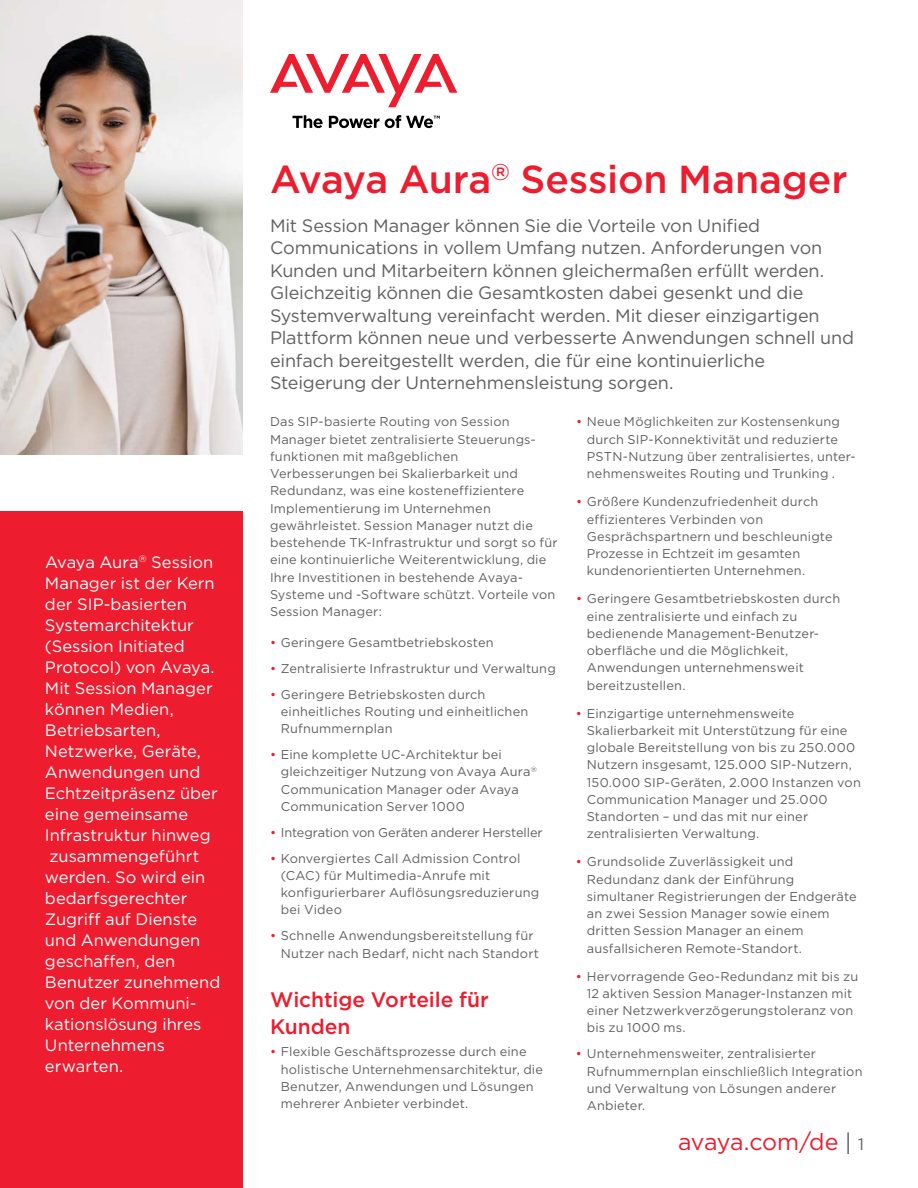
<style>
.page{position:relative;width:918px;height:1188px;background:#fff}
.page>*{position:absolute;margin:0;border:0;box-sizing:border-box;transform-origin:0 0}
.t1{font:500 39px "Gotham";letter-spacing:-.005em;color:#ed1c2e}
.t2{font:23.25px "Gotham";letter-spacing:-.015em;color:#ed1c2e}
.t3{font:500 21px/27px "Gotham";letter-spacing:-.005em;color:#ed1c2e}
.t4{font:18px/22.5px "Gotham";letter-spacing:-.005em;color:#5f6062}
.t5{font:16.5px/21px "Gotham";color:#fff}
.t6{font:12.75px/17.2px "Gotham";letter-spacing:.015em;color:#5f6062}
.t7{font:12.75px "Gotham";letter-spacing:-.005em;color:#5f6062}
.s1{color:#ed1c2e}
.s2{color:#5f6062}
.s3{font-size:16.5px;color:#5f6062}
</style>
<div class="page">
<svg style="left:270px;top:54px;width:187px;height:53px"></svg>
<svg style="left:292px;top:115px;width:31px;height:13px"></svg>
<svg style="left:329px;top:116px;width:50px;height:12px"></svg>
<svg style="left:385px;top:115px;width:55px;height:13px"></svg>
<div style="left:0;top:512px;width:243px;height:676px;background:#ed1c2e"></div>
<img style="left:0;top:0;width:243px;height:455px">
<p class="t5" style="left:45px;top:551px;width:177px">Avaya Aura<sup>®</sup> Session<br>Manager ist der Kern der SIP-basierten<br>Systemarchitektur (Session Initiated<br>Protocol) von Avaya.<br>Mit Session Manager können Medien,<br>Betriebsarten,<br>Netzwerke, Geräte,<br>Anwendungen und<br>Echtzeitpräsenz über eine gemeinsame<br>Infrastruktur hinweg zusammengeführt werden. So wird ein bedarfsgerechter<br>Zugriff auf Dienste und Anwendungen geschaffen, den<br>Benutzer zunehmend von der Kommuni&shy;kationslösung ihres<br>Unternehmens erwarten.</p>
<h1 class="t1" style="left:270px;top:157px;width:579px">Avaya Aura<sup>®</sup> Session Manager</h1>
<p class="t4" style="left:270px;top:214px;width:586px">Mit Session Manager können Sie die Vorteile von Unified Communications in vollem Umfang nutzen. Anforderungen von Kunden und Mitarbeitern können gleichermaßen erfüllt werden.<br>Gleichzeitig können die Gesamtkosten dabei gesenkt und die Systemverwaltung vereinfacht werden. Mit dieser einzigartigen Plattform können neue und verbesserte Anwendungen schnell und einfach bereitgestellt werden, die für eine kontinuierliche Steigerung der Unternehmensleistung sorgen.</p>
<p class="t6" style="left:270px;top:413px;width:289px">Das SIP-basierte Routing von Session Manager bietet zentralisierte Steuerungs&shy;funktionen mit maßgeblichen Verbesserungen bei Skalierbarkeit und Redundanz, was eine kosteneffizientere Implementierung im Unternehmen gewährleistet. Session Manager nutzt die bestehende TK-Infrastruktur und sorgt so für eine kontinuierliche Weiterentwicklung, die Ihre Investitionen in bestehende Avaya-Systeme und -Software schützt. Vorteile von Session Manager:</p>
<p class="t6" style="left:270px;top:634px;width:225px"><span class="s1">•</span> Geringere Gesamtbetriebskosten</p>
<p class="t6" style="left:270px;top:660px;width:287px"><span class="s1">•</span> Zentralisierte Infrastruktur und Verwaltung</p>
<p class="t6" style="left:281px;top:685px;width:249px;text-indent:-11px"><span class="s1">•</span> Geringere Betriebskosten durch einheitliches Routing und einheitlichen<br>Rufnummernplan</p>
<p class="t6" style="left:281px;top:746px;width:258px;text-indent:-11px"><span class="s1">•</span> Eine komplette UC-Architektur bei gleichzeitiger Nutzung von Avaya Aura<sup>® </sup>Communication Manager oder Avaya Communication Server 1000</p>
<p class="t7" style="left:270px;top:825px;width:274px"><span class="s1">•</span> Integration von Geräten anderer Hersteller</p>
<p class="t6" style="left:281px;top:849px;width:260px;text-indent:-11px"><span class="s1">•</span> Konvergiertes Call Admission Control (CAC) für Multimedia-Anrufe mit konfigurierbarer Auflösungsreduzierung bei Video</p>
<p class="t6" style="left:281px;top:927px;width:260px;text-indent:-11px"><span class="s1">•</span> Schnelle Anwendungsbereitstellung für<br>Nutzer nach Bedarf, nicht nach Standort</p>
<h3 class="t3" style="left:270px;top:985px;width:220px">Wichtige Vorteile für<br>Kunden</h3>
<p class="t6" style="left:281px;top:1043px;width:264px;text-indent:-11px"><span class="s1">•</span> Flexible Geschäftsprozesse durch eine holistische Unternehmensarchitektur, die Benutzer, Anwendungen und Lösungen mehrerer Anbieter verbindet.</p>
<p class="t6" style="left:587px;top:413px;width:269px;text-indent:-11px"><span class="s1">•</span> Neue Möglichkeiten zur Kostensenkung durch SIP-Konnektivität und reduzierte PSTN-Nutzung über zentralisiertes, unter&shy;nehmensweites Routing und Trunking .</p>
<p class="t6" style="left:587px;top:493px;width:247px;text-indent:-11px"><span class="s1">•</span> Größere Kundenzufriedenheit durch effizienteres Verbinden von Gesprächspartnern und beschleunigte Prozesse in Echtzeit im gesamten kundenorientierten Unternehmen.</p>
<p class="t6" style="left:587px;top:590px;width:255px;text-indent:-11px"><span class="s1">•</span> Geringere Gesamtbetriebskosten durch eine zentralisierte und einfach zu bedienende Management-Benutzer&shy;oberfläche und die Möglichkeit,<br>Anwendungen unternehmensweit bereitzustellen.</p>
<p class="t6" style="left:587px;top:704px;width:276px;text-indent:-11px"><span class="s1">•</span> Einzigartige unternehmensweite Skalierbarkeit mit Unterstützung für eine globale Bereitstellung von bis zu 250.000<br>Nutzern insgesamt, 125.000 SIP-Nutzern, 150.000 SIP-Geräten, 2.000 Instanzen von Communication Manager und 25.000<br>Standorten – und das mit nur einer zentralisierten Verwaltung.</p>
<p class="t6" style="left:587px;top:853px;width:271px;text-indent:-11px"><span class="s1">•</span> Grundsolide Zuverlässigkeit und Redundanz dank der Einführung simultaner Registrierungen der Endgeräte an zwei Session Manager sowie einem dritten Session Manager an einem ausfallsicheren Remote-Standort.</p>
<p class="t6" style="left:587px;top:967px;width:273px;text-indent:-11px"><span class="s1">•</span> Hervorragende Geo-Redundanz mit bis zu 12 aktiven Session Manager-Instanzen mit einer Netzwerkverzögerungstoleranz von bis zu 1000 ms.</p>
<p class="t6" style="left:587px;top:1045px;width:277px;text-indent:-11px"><span class="s1">•</span> Unternehmensweiter, zentralisierter Rufnummernplan einschließlich Integration und Verwaltung von Lösungen anderer Anbieter.</p>
<h2 class="t2" style="left:678px;top:1129px;width:187px">avaya.com/de <span class="s2">|</span> <span class="s3">1</span></h2>
</div>
